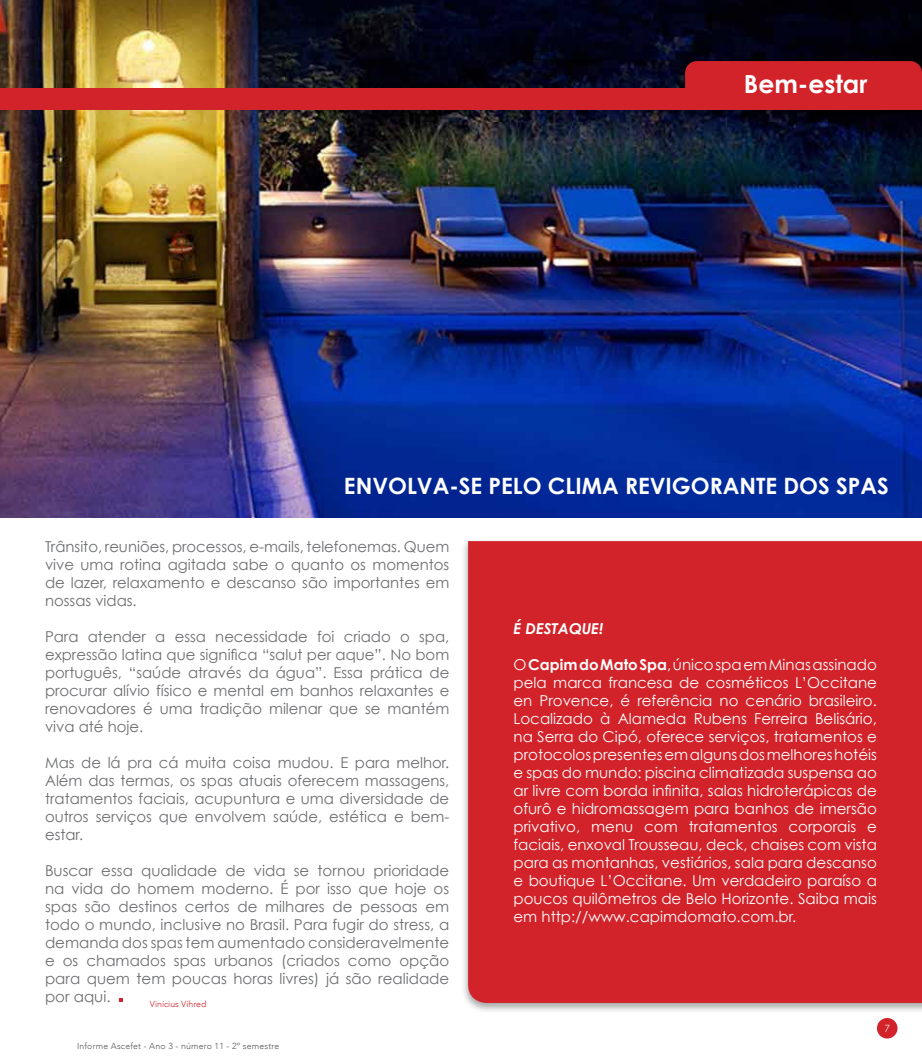
<style>
.page{position:relative;width:922px;height:1063px;background:#fff}
.page>*{position:absolute;margin:0;border:0;box-sizing:border-box;transform-origin:0 0}
.t1{font:700 25px "Century Gothic";color:#fff}
.t2{font:700 22.5px "Century Gothic";color:#fff}
.t3{font:15px/18px "Century Gothic";color:#6d6e71;text-align:justify}
.t4{font:15px/18px "Century Gothic";color:#fff;text-align:justify}
.t5{font:italic 700 15px "Century Gothic";color:#fff}
.t6{font:10px "Century Gothic";color:#fff}
.t7{font:300 8.75px "Avenir";letter-spacing:.02em;color:#58595b}
.t8{font:300 8.75px "Avenir";color:#d2232a}
.s1{font-weight:700}
</style>
<div class="page">
<img style="left:0;top:0;width:921px;height:518px">
<div style="left:0;top:88px;width:921px;height:22px;background:#d2232a"></div>
<div style="left:685px;top:61px;width:236px;height:47px;background:#d2232a;border-radius:12px"></div>
<div style="left:876px;top:1018px;width:21px;height:21px;background:#d2232a;border-radius:50%"></div>
<svg style="left:119px;top:998px;width:4px;height:4px"></svg>
<div style="left:461px;top:538px;width:460px;height:475px;background:#000;opacity:.35"></div>
<div style="left:468px;top:541px;width:453px;height:462px;background:#d2232a"></div>
<h1 class="t1" style="left:743px;top:68px;width:125px">BEM-ESTAR</h1>
<h2 class="t2" style="left:344px;top:471px;width:394px">ENVOLVA-SE PELO CLIMA REVIGORANT</h2>
<h2 class="t2" style="left:765px;top:471px;width:85px">E DOS SPAS</h2>
<p class="t3" style="left:45px;top:538px;width:405px">Trânsito, reuniões, processos, e-mails, telefonemas. Quem vive uma rotina agitada sabe o quanto os momentos de lazer, relaxamento e descanso são importantes em nossas vidas.</p>
<p class="t3" style="left:45px;top:628px;width:405px">Para atender a essa necessidade foi criado o spa, expressão latina que significa “salut per aque”. No bom português, “saúde através da água”. Essa prática de procurar alívio físico e mental em banhos relaxantes e renovadores é uma tradição milenar que se mantém viva até hoje.</p>
<p class="t3" style="left:45px;top:754px;width:405px">Mas de lá pra cá muita coisa mudou. E para melhor.<br>Além das termas, os spas atuais oferecem massagens, tratamentos faciais, acupuntura e uma diversidade de outros serviços que envolvem saúde, estética e bem&shy;estar.</p>
<p class="t3" style="left:45px;top:862px;width:405px">Buscar essa qualidade de vida se tornou prioridade na vida do homem moderno. É por isso que hoje os spas são destinos certos de milhares de pessoas em todo o mundo, inclusive no Brasil. Para fugir do stress, a demanda dos spas tem aumentado consideravelmente e os chamados spas urbanos (criados como opção para quem tem poucas horas livres) já são realidade por aqui.</p>
<p class="t8" style="left:150px;top:999px;width:58px">Vinícius Vihred</p>
<p class="t7" style="left:77px;top:1041px;width:204px">Informe Ascefet - Ano 3 - número 11 - 2º semestre</p>
<p class="t5" style="left:513px;top:619px;width:91px">É DESTAQUE!</p>
<p class="t4" style="left:513px;top:655px;width:365px">O <span class="s1">CAPIM DO MATO SPA</span>, único spa em Minas assinado pela marca francesa de cosméticos L’Occitane en Provence, é referência no cenário brasileiro.<br>Localizado à Alameda Rubens Ferreira Belisário, na Serra do Cipó, oferece serviços, tratamentos e protocolos presentes em alguns dos melhores hotéis e spas do mundo: piscina climatizada suspensa ao ar livre com borda infinita, salas hidroterápicas de ofurô e hidromassagem para banhos de imersão privativo, menu com tratamentos corporais e faciais, enxoval Trousseau, deck, chaises com vista para as montanhas, vestiários, sala para descanso e boutique L’Occitane. Um verdadeiro paraíso a poucos quilômetros de Belo Horizonte. Saiba mais em http://www.capimdomato.com.br.</p>
<p class="t6" style="left:884px;top:1022px;width:7px">7</p>
</div>
